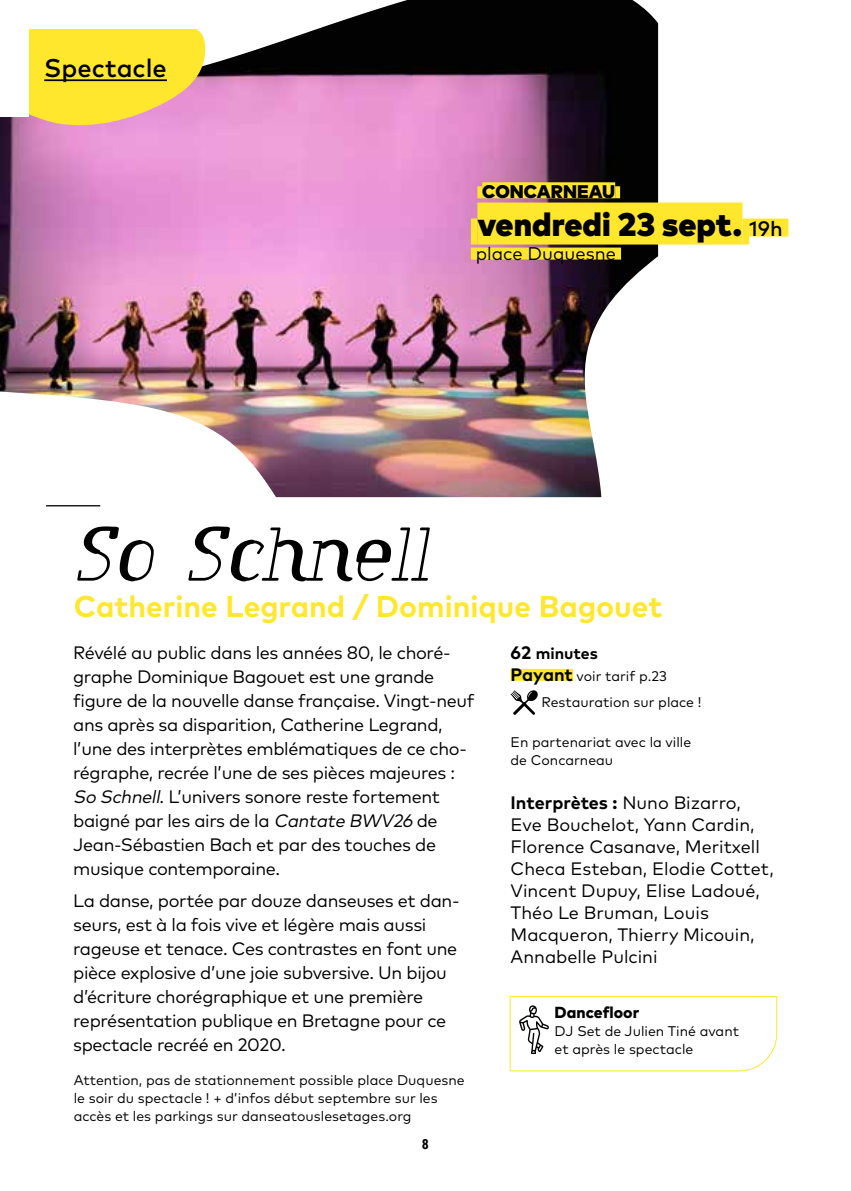
<style>
.page{position:relative;width:851px;height:1191px;background:#fff}
.page>*{position:absolute;margin:0;border:0;box-sizing:border-box;transform-origin:0 0}
.t1{font:italic 70px "Buto";color:#000}
.t2{font:900 32.8px "Mark Pro";color:#000}
.t3{font:700 30px "Mark Pro";color:#ffe72e}
.t4{font:500 25.6px "Mark Pro";color:#000}
.t5{font:18.4px "Mark Pro";color:#000}
.t6{font:900 18.4px "Mark Pro";color:#000}
.t7{font:18px/24px "Mark Pro";letter-spacing:-.02em;color:#000}
.t8{font:18px/22px "Mark Pro";color:#000}
.t9{font:800 16px "Mark Pro";color:#000}
.t10{font:700 16px "Mark Pro";color:#000}
.t11{font:14px/18px "Mark Pro";color:#000}
.t12{font:700 14px "Roboto Condensed";color:#000}
.s1{font-weight:500;font-size:21px}
.s2{font-style:italic}
.s3{font-size:18px}
.s4{font-weight:700;font-size:18px}
.s5{font-weight:700}
</style>
<div class="page">
<img style="left:0;top:0;width:658px;height:497px">
<div style="left:510px;top:669px;width:63px;height:12px;background:#ffe72e"></div>
<svg style="left:510px;top:690px;width:28px;height:25px"></svg>
<div style="left:477px;top:186px;width:5px;height:12px;background:#ffe72e"></div>
<div style="left:482px;top:182px;width:133px;height:16px;background:#ffe72e"></div>
<div style="left:615px;top:186px;width:5px;height:12px;background:#ffe72e"></div>
<div style="left:471px;top:218px;width:6px;height:26px;background:#ffe72e"></div>
<div style="left:477px;top:202px;width:265px;height:42px;background:#ffe72e"></div>
<div style="left:742px;top:218px;width:7px;height:26px;background:#ffe72e"></div>
<div style="left:749px;top:218px;width:39px;height:18px;background:#ffe72e"></div>
<div style="left:471px;top:247px;width:150px;height:12px;background:#ffe72e"></div>
<hr style="left:46px;top:505px;width:54px;height:1px;background:#000">
<svg style="left:0;top:28px;width:206px;height:102px"></svg>
<hr style="left:44px;top:79px;width:123px;height:2px;background:#000">
<div style="left:0;top:0;width:28px;height:116px;background:#fff"></div>
<div style="left:19px;top:0;width:202px;height:28px;background:#fff"></div>
<svg style="left:509px;top:995px;width:268px;height:76px"></svg>
<h3 class="t4" style="left:44px;top:49px;width:124px">Spectacle</h3>
<p class="t6" style="left:482px;top:177px;width:134px">CONCARNEAU</p>
<h2 class="t2" style="left:477px;top:198px;width:307px">vendredi 23 sept. <span class="s1">19h</span></h2>
<p class="t5" style="left:475px;top:239px;width:142px">place Duquesne</p>
<h1 class="t1" style="left:74px;top:522px;width:371px">So Schnell</h1>
<h3 class="t3" style="left:74px;top:583px;width:590px">Catherine Legrand / Dominique Bagouet</h3>
<p class="t7" style="left:73px;top:639px;width:403px">Révélé au public dans les années 80, le choré&shy;graphe Dominique Bagouet est une grande figure de la nouvelle danse française. Vingt-neuf ans après sa disparition, Catherine Legrand, l’une des interprètes emblématiques de ce cho&shy;régraphe, recrée l’une de ses pièces majeures :<br><span class="s2">So Schnell</span>. L’univers sonore reste fortement baigné par les airs de la <span class="s2">Cantate BWV26</span> de Jean-Sébastien Bach et par des touches de musique contemporaine.</p>
<p class="t7" style="left:73px;top:887px;width:388px">La danse, portée par douze danseuses et dan&shy;seurs, est à la fois vive et légère mais aussi rageuse et tenace. Ces contrastes en font une pièce explosive d’une joie subversive. Un bijou d’écriture chorégraphique et une première représentation publique en Bretagne pour ce spectacle recréé en 2020.</p>
<p class="t11" style="left:74px;top:1070px;width:392px">Attention, pas de stationnement possible place Duquesne le soir du spectacle ! + d’infos début septembre sur les accès et les parkings sur danseatouslesetages.org</p>
<p class="t12" style="left:422px;top:1134px;width:9px">8</p>
<p class="t10" style="left:510px;top:641px;width:89px"><span class="s3">62</span> minutes</p>
<p class="t11" style="left:541px;top:662px;width:161px;line-height:26px;text-indent:-31px"><span class="s4">Payant</span> voir tarif p.23<br>Restauration sur place !</p>
<p class="t11" style="left:510px;top:732px;width:182px">En partenariat avec la ville de Concarneau</p>
<p class="t8" style="left:510px;top:790px;width:265px"><span class="s5">Interprètes :</span> Nuno Bizarro,<br>Eve Bouchelot, Yann Cardin,<br>Florence Casanave, Meritxell<br>Checa Esteban, Elodie Cottet,<br>Vincent Dupuy, Elise Ladoué,<br>Théo Le Bruman, Louis<br>Macqueron, Thierry Micouin,<br>Annabelle Pulcini</p>
<p class="t9" style="left:554px;top:1000px;width:86px">Dancefloor</p>
<p class="t11" style="left:554px;top:1021px;width:186px">DJ Set de Julien Tiné avant et après le spectacle</p>
</div>
